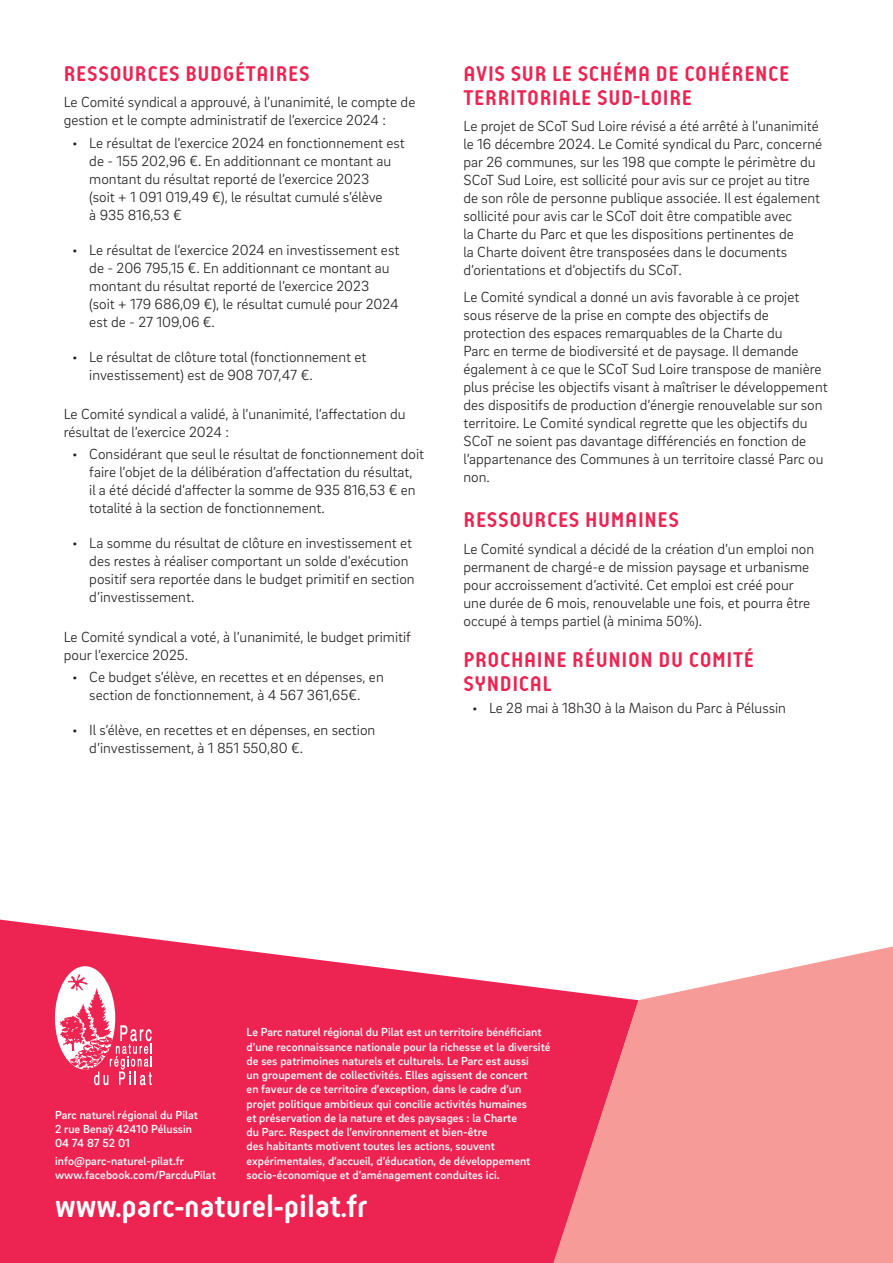
<style>
.page{position:relative;width:893px;height:1263px;background:#fff}
.page>*{position:absolute;margin:0;border:0;box-sizing:border-box;transform-origin:0 0}
.t1{font:700 32.1px "Reso";color:#fff}
.ARTICLE_-_N1_-_titre{font:700 22.5px/24px "Reso";letter-spacing:.03em;color:#ed2452}
.ARTICLE_-_courant{font:300 15px/18px "Brix Sans";color:#231f20}
.t2{font:500 12px/14.2px "Brix Sans";letter-spacing:.005em;color:#fff}
</style>
<div class="page">
<svg style="left:0;top:919px;width:546px;height:344px;background:#ee3b64"></svg>
<svg style="left:546px;top:946px;width:347px;height:317px;background:#f59699"></svg>
<svg style="left:55px;top:966px;width:97px;height:119px"></svg>
<p class="ARTICLE_-_N1_-_titre" style="left:64px;top:62px;width:247px">RESSOURCES BUDGÉTAIRES</p>
<p class="ARTICLE_-_courant" style="left:64px;top:93px;width:353px">Le Comité syndical a approuvé, à l’unanimité, le compte de gestion et le compte administratif de l’exercice 2024 :</p>
<p class="ARTICLE_-_courant" style="left:89px;top:133px;width:317px;text-indent:-17px">• Le résultat de l’exercice 2024 en fonctionnement est de - 155 202,96 €. En additionnant ce montant au montant du résultat reporté de l’exercice 2023<br>(soit + 1 091 019,49 €), le résultat cumulé s’élève<br>à 935 816,53 €</p>
<p class="ARTICLE_-_courant" style="left:89px;top:240px;width:312px;text-indent:-17px">• Le résultat de l’exercice 2024 en investissement est de - 206 795,15 €. En additionnant ce montant au montant du résultat reporté de l’exercice 2023<br>(soit + 179 686,09 €), le résultat cumulé pour 2024 est de - 27 109,06 €.</p>
<p class="ARTICLE_-_courant" style="left:89px;top:347px;width:279px;text-indent:-17px">• Le résultat de clôture total (fonctionnement et investissement) est de 908 707,47 €.</p>
<p class="ARTICLE_-_courant" style="left:64px;top:404px;width:343px">Le Comité syndical a validé, à l’unanimité, l’affectation du résultat de l’exercice 2024 :</p>
<p class="ARTICLE_-_courant" style="left:89px;top:445px;width:336px;text-indent:-17px">• Considérant que seul le résultat de fonctionnement doit faire l’objet de la délibération d’affectation du résultat,<br>il a été décidé d’affecter la somme de 935 816,53 € en totalité à la section de fonctionnement.</p>
<p class="ARTICLE_-_courant" style="left:89px;top:534px;width:327px;text-indent:-17px">• La somme du résultat de clôture en investissement et des restes à réaliser comportant un solde d’exécution positif sera reportée dans le budget primitif en section d’investissement.</p>
<p class="ARTICLE_-_courant" style="left:64px;top:627px;width:349px">Le Comité syndical a voté, à l’unanimité, le budget primitif pour l’exercice 2025.</p>
<p class="ARTICLE_-_courant" style="left:72px;top:667px;width:313px;text-align:center">• Ce budget s’élève, en recettes et en dépenses, en section de fonctionnement, à 4 567 361,65€.</p>
<p class="ARTICLE_-_courant" style="left:89px;top:720px;width:288px;text-indent:-17px">• Il s’élève, en recettes et en dépenses, en section d’investissement, à 1 851 550,80 €.</p>
<p class="ARTICLE_-_N1_-_titre" style="left:463px;top:62px;width:327px">AVIS SUR LE SCHÉMA DE COHÉRENCE<br>TERRITORIALE SUD-LOIRE</p>
<p class="ARTICLE_-_courant" style="left:463px;top:117px;width:360px">Le projet de SCoT Sud Loire révisé a été arrêté à l’unanimité le 16 décembre 2024. Le Comité syndical du Parc, concerné par 26 communes, sur les 198 que compte le périmètre du SCoT Sud Loire, est sollicité pour avis sur ce projet au titre de son rôle de personne publique associée. Il est également sollicité pour avis car le SCoT doit être compatible avec<br>la Charte du Parc et que les dispositions pertinentes de<br>la Charte doivent être transposées dans le documents d’orientations et d’objectifs du SCoT.</p>
<p class="ARTICLE_-_courant" style="left:463px;top:287px;width:366px">Le Comité syndical a donné un avis favorable à ce projet sous réserve de la prise en compte des objectifs de protection des espaces remarquables de la Charte du<br>Parc en terme de biodiversité et de paysage. Il demande également à ce que le SCoT Sud Loire transpose de manière plus précise les objectifs visant à maîtriser le développement des dispositifs de production d’énergie renouvelable sur son territoire. Le Comité syndical regrette que les objectifs du SCoT ne soient pas davantage différenciés en fonction de l’appartenance des Communes à un territoire classé Parc ou non.</p>
<p class="ARTICLE_-_N1_-_titre" style="left:463px;top:508px;width:217px">RESSOURCES HUMAINES</p>
<p class="ARTICLE_-_courant" style="left:463px;top:539px;width:352px">Le Comité syndical a décidé de la création d’un emploi non permanent de chargé-e de mission paysage et urbanisme pour accroissement d’activité. Cet emploi est créé pour une durée de 6 mois, renouvelable une fois, et pourra être occupé à temps partiel (à minima 50%).</p>
<p class="ARTICLE_-_N1_-_titre" style="left:463px;top:647px;width:292px">PROCHAINE RÉUNION DU COMITÉ<br>SYNDICAL</p>
<p class="ARTICLE_-_courant" style="left:472px;top:698px;width:316px">• Le 28 mai à 18h30 à la Maison du Parc à Pélussin</p>
<p class="t2" style="left:247px;top:1024px;width:305px">Le Parc naturel régional du Pilat est un territoire bénéficiant d’une reconnaissance nationale pour la richesse et la diversité de ses patrimoines naturels et culturels. Le Parc est aussi<br>un groupement de collectivités. Elles agissent de concert<br>en faveur de ce territoire d’exception, dans le cadre d’un projet politique ambitieux qui concilie activités humaines<br>et préservation de la nature et des paysages : la Charte<br>du Parc. Respect de l’environnement et bien-être<br>des habitants motivent toutes les actions, souvent expérimentales, d’accueil, d’éducation, de développement socio-économique et d’aménagement conduites ici.</p>
<h1 class="t1" style="left:55px;top:1190px;width:314px">www.parc-naturel-pilat.fr</h1>
<p class="t2" style="left:55px;top:1107px;width:144px">Parc naturel régional du Pilat<br>2 rue Benaÿ 42410 Pélussin<br>04 74 87 52 01</p>
<p class="t2" style="left:55px;top:1153px;width:162px">info@parc-naturel-pilat.fr www.facebook.com/ParcduPilat</p>
</div>
